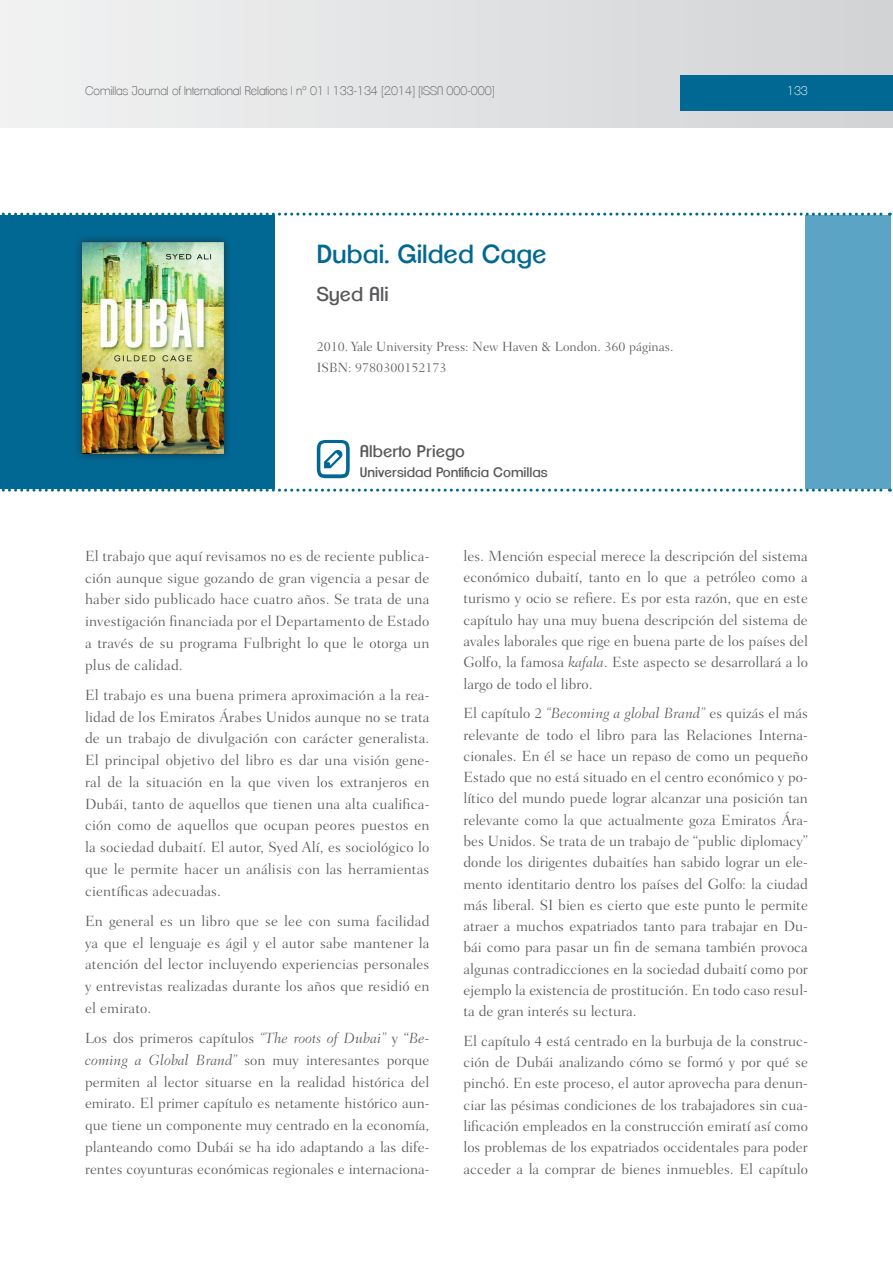
<style>
.page{position:relative;width:893px;height:1263px;background:#fff}
.page>*{position:absolute;margin:0;border:0;box-sizing:border-box;transform-origin:0 0}
.t1{font:25.5px "Clemente P Dai";color:#006893}
.t2{font:19.5px "Clemente P Dai";color:#58595b}
.t3{font:16.5px "Clemente P Dai";color:#58595b}
.t4{font:300 15px/21.3px "Fairfield LH";color:#58595b;text-align:justify}
.t5{font:300 13.5px/21px "Fairfield LH";color:#58595b}
.t6{font:13.5px "Clemente P Dai";color:#58595b}
.t7{font:200 12px "Clemente P Dac";color:#58595b}
.t8{font:200 12px "Clemente P Dac";color:#fff}
.s1{font-style:italic}
</style>
<div class="page">
<div style="left:0;top:0;width:893px;height:128px;background:linear-gradient(to right,#f2f2f3,#d1d3d5)"></div>
<div style="left:680px;top:75px;width:213px;height:36px;background:#006893"></div>
<div style="left:0;top:216px;width:275px;height:273px;background:#006893"></div>
<div style="left:806px;top:216px;width:85px;height:273px;background:#5ba4c5"></div>
<div style="left:75px;top:234px;width:156px;height:227px;background:#231f20;opacity:.75"></div>
<img style="left:83px;top:242px;width:140px;height:211px">
<svg style="left:1px;top:489px;width:889px;height:3px"></svg>
<svg style="left:0;top:213px;width:890px;height:3px"></svg>
<svg style="left:317px;top:440px;width:33px;height:38px"></svg>
<p class="t7" style="left:85px;top:83px;width:411px">Comillas Journal of International Relations | nº 01 | 133-134 [2014] [ISSN 000-000]</p>
<p class="t8" style="left:787px;top:83px;width:22px">133</p>
<h1 class="t1" style="left:317px;top:239px;width:231px">Dubai. Gilded Cage</h1>
<h2 class="t2" style="left:317px;top:282px;width:73px">Syed Ali</h2>
<p class="t5" style="left:317px;top:336px;width:358px">2010. Yale University Press: New Haven &amp; London. 360 páginas.<br>ISBN: 9780300152173</p>
<p class="t3" style="left:360px;top:441px;width:107px">Alberto Priego</p>
<p class="t6" style="left:360px;top:464px;width:189px">Universidad Pontificia Comillas</p>
<p class="t4" style="left:85px;top:545px;width:346px;line-height:21.8px">El trabajo que aquí revisamos no es de reciente publica&shy;ción aunque sigue gozando de gran vigencia a pesar de haber sido publicado hace cuatro años. Se trata de una investigación financiada por el Departamento de Estado a través de su programa Fulbright lo que le otorga un plus de calidad.</p>
<p class="t4" style="left:85px;top:684px;width:346px;line-height:21.8px">El trabajo es una buena primera aproximación a la rea&shy;lidad de los Emiratos Árabes Unidos aunque no se trata de un trabajo de divulgación con carácter generalista.<br>El principal objetivo del libro es dar una visión gene&shy;ral de la situación en la que viven los extranjeros en Dubái, tanto de aquellos que tienen una alta cualifica&shy;ción como de aquellos que ocupan peores puestos en la sociedad dubaití. El autor, Syed Alí, es sociológico lo que le permite hacer un análisis con las herramientas científicas adecuadas.</p>
<p class="t4" style="left:85px;top:910px;width:346px;line-height:21.8px">En general es un libro que se lee con suma facilidad ya que el lenguaje es ágil y el autor sabe mantener la atención del lector incluyendo experiencias personales y entrevistas realizadas durante los años que residió en el emirato.</p>
<p class="t4" style="left:85px;top:1027px;width:346px;line-height:21.8px">Los dos primeros capítulos <span class="s1">“The roots of Dubai”</span> y “<span class="s1">Be&shy;coming a Global Brand”</span> son muy interesantes porque permiten al lector situarse en la realidad histórica del emirato. El primer capítulo es netamente histórico aun&shy;que tiene un componente muy centrado en la economía, planteando como Dubái se ha ido adaptando a las dife&shy;rentes coyunturas económicas regionales e internaciona-</p>
<p class="t4" style="left:463px;top:545px;width:346px">les. Mención especial merece la descripción del sistema económico dubaití, tanto en lo que a petróleo como a turismo y ocio se refiere. Es por esta razón, que en este capítulo hay una muy buena descripción del sistema de avales laborales que rige en buena parte de los países del Golfo, la famosa <span class="s1">kafala</span>. Este aspecto se desarrollará a lo largo de todo el libro.</p>
<p class="t4" style="left:463px;top:703px;width:346px">El capítulo 2 <span class="s1">“Becoming a global Brand”</span> es quizás el más relevante de todo el libro para las Relaciones Interna&shy;cionales. En él se hace un repaso de como un pequeño Estado que no está situado en el centro económico y po&shy;lítico del mundo puede lograr alcanzar una posición tan relevante como la que actualmente goza Emiratos Ára&shy;bes Unidos. Se trata de un trabajo de “public diplomacy” donde los dirigentes dubaitíes han sabido lograr un ele&shy;mento identitario dentro los países del Golfo: la ciudad más liberal. SI bien es cierto que este punto le permite atraer a muchos expatriados tanto para trabajar en Du&shy;bái como para pasar un fin de semana también provoca algunas contradicciones en la sociedad dubaití como por ejemplo la existencia de prostitución. En todo caso resul&shy;ta de gran interés su lectura.</p>
<p class="t4" style="left:463px;top:1030px;width:346px">El capítulo 4 está centrado en la burbuja de la construc&shy;ción de Dubái analizando cómo se formó y por qué se pinchó. En este proceso, el autor aprovecha para denun&shy;ciar las pésimas condiciones de los trabajadores sin cua&shy;lificación empleados en la construcción emiratí así como los problemas de los expatriados occidentales para poder acceder a la comprar de bienes inmuebles. El capítulo</p>
</div>
